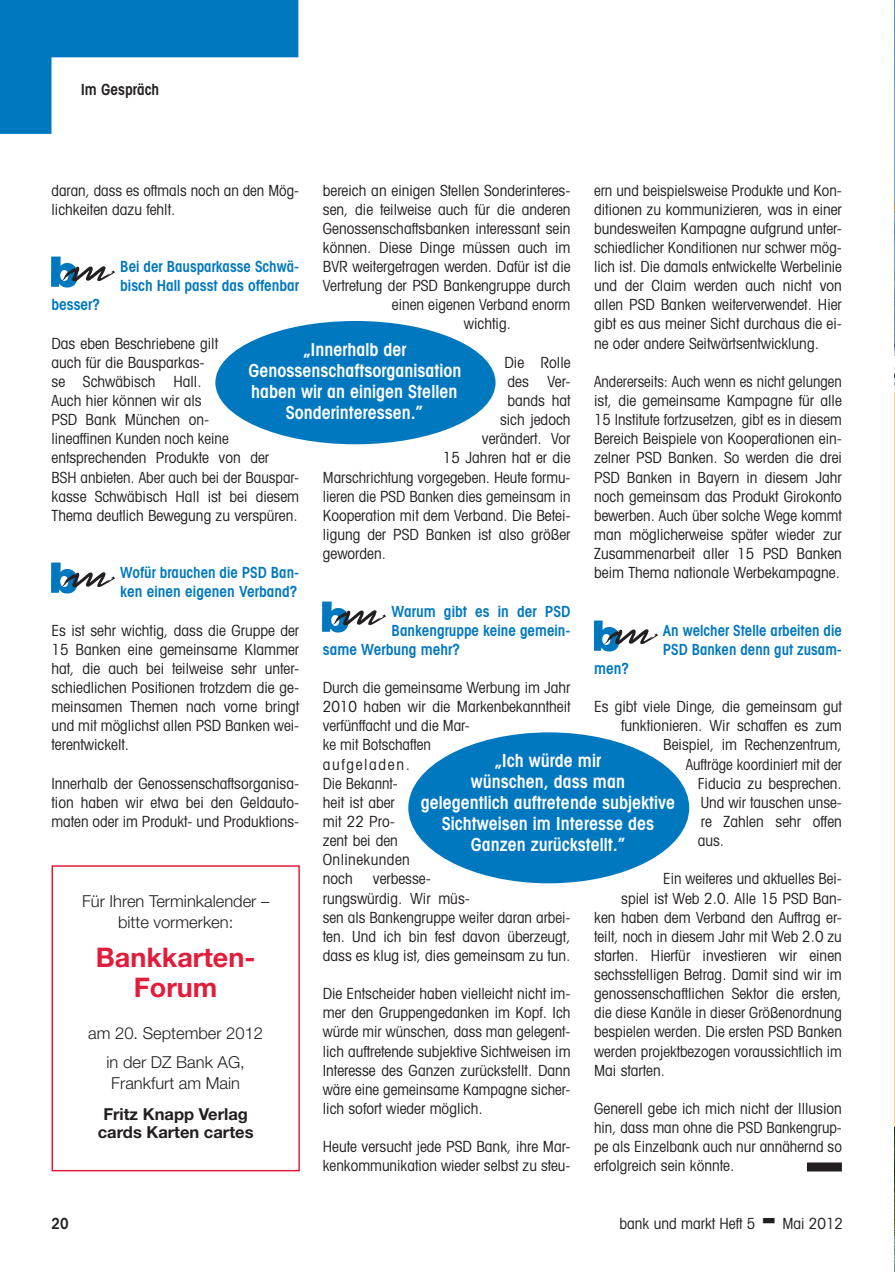
<style>
.page{position:relative;width:895px;height:1272px;background:#fff}
.page>*{position:absolute;margin:0;border:0;box-sizing:border-box;transform-origin:0 0}
.t1{font:700 27px/30px "Helvetica Neue";color:#e41c3b;text-align:center}
.t2{font:600 condensed 18px/21px "Avant Garde";color:#fff;text-align:center}
.t3{font:300 16.5px/21px "Helvetica Neue";color:#231f20;text-align:center}
.t4{font:700 16.5px/18px "Helvetica Neue";color:#231f20;text-align:center}
.t5{font:condensed 15.3px/19.2px "Avant Garde";color:#231f20}
.t6{font:condensed 15.3px/19.2px "Avant Garde";color:#231f20;text-align:justify;scale:.96 1}
.t7{font:600 condensed 15.3px/19.2px "Avant Garde";color:#0078c0}
.t8{font:600 condensed 15.3px "Avant Garde";color:#231f20}
</style>
<div class="page">
<img style="left:51px;top:257px;width:25px;height:31px">
<img style="left:59px;top:264px;width:56px;height:19px">
<img style="left:51px;top:563px;width:24px;height:31px">
<img style="left:59px;top:570px;width:56px;height:20px">
<img style="left:323px;top:601px;width:24px;height:31px">
<img style="left:330px;top:609px;width:56px;height:19px">
<div style="left:806px;top:1162px;width:35px;height:9px;background:#231f20"></div>
<img style="left:594px;top:620px;width:24px;height:31px">
<img style="left:601px;top:628px;width:57px;height:19px">
<div style="left:215px;top:321px;width:280px;height:123px;background:#0078c0;border-radius:50%"></div>
<div style="left:408px;top:732px;width:281px;height:151px;background:#0078c0;border-radius:50%"></div>
<div style="left:51px;top:865px;width:249px;height:306px;border:2px solid #e41c3b"></div>
<hr style="left:893px;top:0;width:1px;height:1272px;background:#fece7a">
<img style="left:893px;top:7px;width:1px;height:384px">
<img style="left:893px;top:1128px;width:1px;height:139px">
<svg style="left:0;top:0;width:298px;height:134px"></svg>
<svg style="left:893px;top:0;width:2px;height:7px"></svg>
<p class="t8" style="left:81px;top:80px;width:80px">Im Gespräch</p>
<p class="t5" style="left:323px;top:180px;width:249px">bereich an einigen Stellen Sonderinteres-</p>
<p class="t5" style="left:323px;top:199px;width:249px">sen, die teilweise auch für die anderen</p>
<p class="t5" style="left:323px;top:218px;width:249px">Genossenschaftsbanken interessant sein</p>
<p class="t5" style="left:323px;top:237px;width:249px">können. Diese Dinge müssen auch im</p>
<p class="t5" style="left:323px;top:257px;width:249px">BVR weitergetragen werden. Dafür ist die</p>
<p class="t5" style="left:323px;top:276px;width:249px">Vertretung der PSD Bankengruppe durch</p>
<p class="t5" style="left:392px;top:295px;width:180px">einen eigenen Verband enorm</p>
<p class="t5" style="left:464px;top:314px;width:48px">wichtig.</p>
<p class="t5" style="left:504px;top:352px;width:68px">Die Rolle</p>
<p class="t5" style="left:507px;top:371px;width:65px">des Ver-</p>
<p class="t5" style="left:507px;top:391px;width:65px">bands hat</p>
<p class="t5" style="left:500px;top:410px;width:72px">sich jedoch</p>
<p class="t5" style="left:482px;top:429px;width:90px">verändert. Vor</p>
<p class="t5" style="left:443px;top:448px;width:129px">15 Jahren hat er die</p>
<p class="t5" style="left:323px;top:467px;width:249px">Marschrichtung vorgegeben. Heute formu-</p>
<p class="t5" style="left:323px;top:486px;width:249px">lieren die PSD Banken dies gemeinsam in</p>
<p class="t5" style="left:323px;top:505px;width:249px">Kooperation mit dem Verband. Die Betei-</p>
<p class="t5" style="left:323px;top:524px;width:249px">ligung der PSD Banken ist also größer</p>
<p class="t5" style="left:323px;top:544px;width:65px">geworden.</p>
<p class="t5" style="left:51px;top:180px;width:249px">daran, dass es oftmals noch an den Mög&shy;lichkeiten dazu fehlt.</p>
<p class="t5" style="left:594px;top:180px;width:249px;text-align:justify">ern und beispielsweise Produkte und Kon&shy;ditionen zu kommunizieren, was in einer bundesweiten Kampagne aufgrund unter&shy;schiedlicher Konditionen nur schwer mög&shy;lich ist. Die damals entwickelte Werbelinie und der Claim werden auch nicht von allen PSD Banken weiterverwendet. Hier gibt es aus meiner Sicht durchaus die ei&shy;ne oder andere Seitwärtsentwicklung.</p>
<p class="t6" style="left:594px;top:371px;width:259px">Andererseits: Auch wenn es nicht gelungen ist, die gemeinsame Kampagne für alle 15 Institute fortzusetzen, gibt es in diesem Bereich Beispiele von Kooperationen ein&shy;zelner PSD Banken. So werden die drei PSD Banken in Bayern in diesem Jahr noch gemeinsam das Produkt Girokonto bewerben. Auch über solche Wege kommt man möglicherweise später wieder zur Zusammenarbeit aller 15 PSD Banken beim Thema nationale Werbekampagne.</p>
<p class="t7" style="left:120px;top:257px;width:180px">Bei der Bausparkasse Schwä&shy;bisch Hall passt das offenbar</p>
<p class="t7" style="left:51px;top:295px;width:50px">besser?</p>
<p class="t5" style="left:51px;top:333px;width:249px">Das eben Beschriebene gilt<br>auch für die Bausparkas-<br>se Schwäbisch Hall.<br>Auch hier können wir als<br>PSD Bank München on-<br>lineaffinen Kunden noch keine entsprechenden Produkte von der<br>BSH anbieten. Aber auch bei der Bauspar&shy;kasse Schwäbisch Hall ist bei diesem<br>Thema deutlich Bewegung zu verspüren.</p>
<p class="t2" style="left:248px;top:339px;width:214px">„Innerhalb der<br>Genossenschaftsorganisation haben wir an einigen Stellen<br>Sonderinteressen.”</p>
<p class="t7" style="left:120px;top:563px;width:180px">Wofür brauchen die PSD Ban&shy;ken einen eigenen Verband?</p>
<p class="t5" style="left:51px;top:620px;width:249px;text-align:justify">Es ist sehr wichtig, dass die Gruppe der 15 Banken eine gemeinsame Klammer hat, die auch bei teilweise sehr unter&shy;schiedlichen Positionen trotzdem die ge&shy;meinsamen Themen nach vorne bringt und mit möglichst allen PSD Banken wei&shy;terentwickelt.</p>
<p class="t5" style="left:51px;top:773px;width:249px;text-align:justify">Innerhalb der Genossenschaftsorganisa&shy;tion haben wir etwa bei den Geldauto&shy;maten oder im Produkt- und Produktions-</p>
<p class="t7" style="left:391px;top:601px;width:180px">Warum gibt es in der PSD</p>
<p class="t7" style="left:391px;top:620px;width:180px">Bankengruppe keine gemein-</p>
<p class="t7" style="left:323px;top:639px;width:139px">same Werbung mehr?</p>
<p class="t5" style="left:323px;top:678px;width:249px">Durch die gemeinsame Werbung im Jahr<br>2010 haben wir die Markenbekanntheit verfünffacht und die Mar-<br>ke mit Botschaften<br>aufgeladen.<br>Die Bekannt-<br>heit ist aber<br>mit 22 Pro-<br>zent bei den<br>Onlinekunden<br>noch</p>
<p class="t7" style="left:662px;top:620px;width:180px">An welcher Stelle arbeiten die<br>PSD Banken denn gut zusam-</p>
<p class="t7" style="left:594px;top:659px;width:37px">men?</p>
<p class="t5" style="left:594px;top:697px;width:249px">Es gibt viele Dinge, die gemeinsam gut</p>
<p class="t5" style="left:621px;top:716px;width:222px">funktionieren. Wir schaffen es zum</p>
<p class="t5" style="left:663px;top:735px;width:180px">Beispiel, im Rechenzentrum,</p>
<p class="t5" style="left:685px;top:754px;width:158px">Aufträge koordiniert mit der</p>
<p class="t5" style="left:697px;top:773px;width:146px">Fiducia zu besprechen.</p>
<p class="t5" style="left:700px;top:792px;width:143px">Und wir tauschen unse-</p>
<p class="t5" style="left:700px;top:812px;width:143px">re Zahlen sehr offen</p>
<p class="t5" style="left:697px;top:831px;width:28px">aus.</p>
<p class="t5" style="left:663px;top:869px;width:180px">Ein weiteres und aktuelles Bei-</p>
<p class="t5" style="left:621px;top:888px;width:222px">spiel ist Web 2.0. Alle 15 PSD Ban-</p>
<p class="t5" style="left:594px;top:907px;width:249px">ken haben dem Verband den Auftrag er-</p>
<p class="t5" style="left:594px;top:926px;width:249px">teilt, noch in diesem Jahr mit Web 2.0 zu</p>
<p class="t5" style="left:594px;top:945px;width:249px">starten. Hierfür investieren wir einen</p>
<p class="t5" style="left:594px;top:965px;width:249px">sechsstelligen Betrag. Damit sind wir im</p>
<p class="t5" style="left:594px;top:984px;width:249px">genossenschaftlichen Sektor die ersten,</p>
<p class="t5" style="left:594px;top:1003px;width:249px">die diese Kanäle in dieser Größenordnung</p>
<p class="t5" style="left:594px;top:1022px;width:249px">bespielen werden. Die ersten PSD Banken</p>
<p class="t5" style="left:594px;top:1041px;width:249px">werden projektbezogen voraussichtlich im</p>
<p class="t5" style="left:594px;top:1060px;width:72px">Mai starten.</p>
<p class="t5" style="left:594px;top:1099px;width:249px;text-align:justify">Generell gebe ich mich nicht der Illusion hin, dass man ohne die PSD Bankengrup&shy;pe als Einzelbank auch nur annähernd so erfolgreich sein könnte.</p>
<p class="t2" style="left:420px;top:750px;width:255px">„Ich würde mir<br>wünschen, dass man<br>gelegentlich auftretende subjektive<br>Sichtweisen im Interesse des<br>Ganzen zurückstellt.”</p>
<p class="t5" style="left:323px;top:869px;width:249px;text-indent:50px">verbesse-<br>rungswürdig. Wir müs-<br>sen als Bankengruppe weiter daran arbei&shy;ten. Und ich bin fest davon überzeugt, dass es klug ist, dies gemeinsam zu tun.</p>
<p class="t5" style="left:323px;top:984px;width:249px;text-align:justify">Die Entscheider haben vielleicht nicht im&shy;mer den Gruppengedanken im Kopf. Ich würde mir wünschen, dass man gelegent&shy;lich auftretende subjektive Sichtweisen im Interesse des Ganzen zurückstellt. Dann wäre eine gemeinsame Kampagne sicher&shy;lich sofort wieder möglich.</p>
<p class="t5" style="left:323px;top:1137px;width:249px">Heute versucht jede PSD Bank, ihre Mar&shy;kenkommunikation wieder selbst zu steu-</p>
<p class="t3" style="left:82px;top:890px;width:189px">Für Ihren Terminkalender – bitte vormerken:</p>
<h1 class="t1" style="left:96px;top:942px;width:161px">Bankkarten-<br>Forum</h1>
<p class="t3" style="left:88px;top:1018px;width:176px;line-height:29.5px">am 20. September 2012 in der DZ Bank AG,</p>
<p class="t3" style="left:111px;top:1073px;width:130px">Frankfurt am Main</p>
<p class="t4" style="left:98px;top:1105px;width:157px">Fritz Knapp Verlag cards Karten cartes</p>
<p class="t8" style="left:51px;top:1214px;width:19px">20</p>
<p class="t5" style="left:619px;top:1213px;width:137px">bank und markt Heft 5</p>
<p class="t5" style="left:782px;top:1213px;width:62px">Mai 2012</p>
</div>
